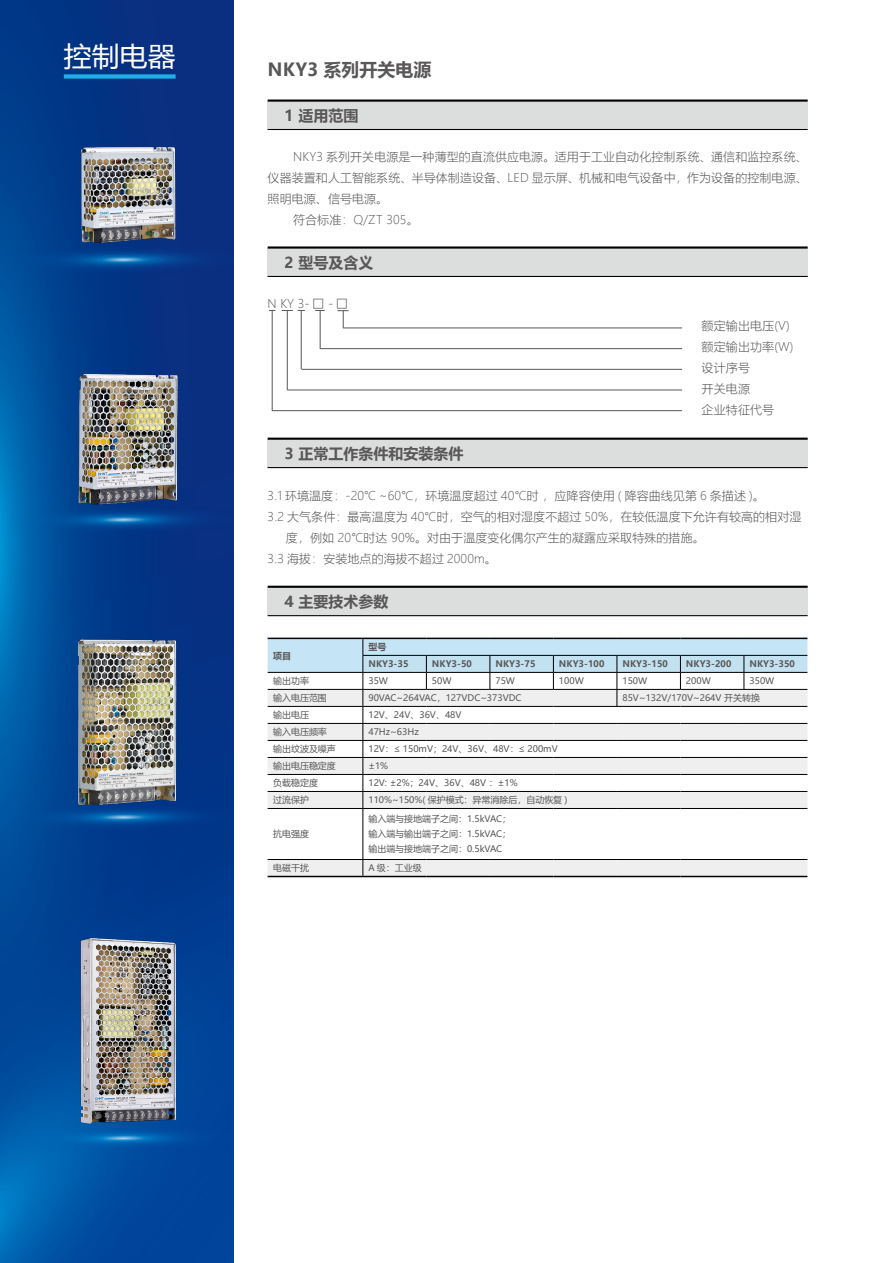
<style>
.page{position:relative;width:893px;height:1263px;background:#fff}
.page>*{position:absolute;margin:0;border:0;box-sizing:border-box;transform-origin:0 0}
.t1{font:27px "Microsoft Ya Hei";color:#fff}
.t2{font:700 18px "Microsoft Ya Hei";color:#595757}
.t3{font:700 15px "Microsoft Ya Hei";color:#595757}
.t4{font:300 12px/20.9px "Microsoft Ya Hei";letter-spacing:.01em;color:#595757;text-align:justify}
.t5{font:9px "Microsoft Ya Hei";color:#595757}
.t6{font:700 9px "Microsoft Ya Hei";color:#595757}
.s1{font-family:"Sim Hei";font-weight:400}
</style>
<div class="page">
<img style="left:0;top:0;width:234px;height:1263px">
<div style="left:64px;top:74px;width:112px;height:5px;background:#20aee6"></div>
<img style="left:11px;top:244px;width:223px;height:31px">
<div style="left:268px;top:101px;width:540px;height:28px;background:#dcdddd"></div>
<hr style="left:268px;top:100px;width:540px;height:2px;background:#000">
<hr style="left:268px;top:129px;width:540px;height:1px;background:#000">
<div style="left:268px;top:439px;width:540px;height:29px;background:#dcdddd"></div>
<hr style="left:268px;top:438px;width:540px;height:2px;background:#000">
<hr style="left:268px;top:467px;width:540px;height:1px;background:#000">
<div style="left:268px;top:587px;width:540px;height:29px;background:#dcdddd"></div>
<hr style="left:268px;top:586px;width:540px;height:2px;background:#000">
<hr style="left:268px;top:615px;width:540px;height:1px;background:#000">
<div style="left:268px;top:248px;width:540px;height:28px;background:#dcdddd"></div>
<hr style="left:268px;top:246px;width:540px;height:3px;background:#000">
<hr style="left:268px;top:276px;width:540px;height:1px;background:#000">
<svg style="left:282px;top:310px;width:23px;height:1px"></svg>
<hr style="left:343px;top:328px;width:339px;height:1px;background:#595757">
<hr style="left:320px;top:348px;width:362px;height:1px;background:#595757">
<hr style="left:301px;top:369px;width:381px;height:1px;background:#595757">
<hr style="left:287px;top:390px;width:395px;height:1px;background:#595757">
<hr style="left:272px;top:410px;width:410px;height:1px;background:#595757">
<hr style="left:272px;top:310px;width:1px;height:101px;background:#595757">
<hr style="left:287px;top:310px;width:1px;height:80px;background:#595757">
<hr style="left:301px;top:310px;width:1px;height:59px;background:#595757">
<hr style="left:320px;top:310px;width:1px;height:39px;background:#595757">
<svg style="left:337px;top:310px;width:12px;height:18px"></svg>
<svg style="left:268px;top:809px;width:539px;height:67px"></svg>
<hr style="left:268px;top:876px;width:95px;height:1px;background:#000">
<hr style="left:268px;top:808px;width:95px;height:1px;background:#000">
<hr style="left:268px;top:859px;width:95px;height:1px;background:#000">
<hr style="left:363px;top:808px;width:63px;height:1px;background:#000">
<hr style="left:363px;top:809px;width:1px;height:50px;background:#000">
<hr style="left:426px;top:808px;width:64px;height:1px;background:#000">
<hr style="left:490px;top:808px;width:63px;height:1px;background:#000">
<hr style="left:553px;top:808px;width:64px;height:1px;background:#000">
<hr style="left:617px;top:808px;width:63px;height:1px;background:#000">
<hr style="left:680px;top:808px;width:64px;height:1px;background:#000">
<hr style="left:744px;top:808px;width:63px;height:1px;background:#000">
<hr style="left:363px;top:859px;width:63px;height:1px;background:#000">
<svg style="left:363px;top:860px;width:1px;height:16px"></svg>
<hr style="left:426px;top:859px;width:64px;height:1px;background:#000">
<hr style="left:490px;top:859px;width:63px;height:1px;background:#000">
<hr style="left:553px;top:859px;width:64px;height:1px;background:#000">
<hr style="left:617px;top:859px;width:63px;height:1px;background:#000">
<hr style="left:680px;top:859px;width:64px;height:1px;background:#000">
<hr style="left:744px;top:859px;width:63px;height:1px;background:#000">
<hr style="left:363px;top:876px;width:63px;height:1px;background:#000">
<hr style="left:426px;top:876px;width:64px;height:1px;background:#000">
<hr style="left:490px;top:876px;width:63px;height:1px;background:#000">
<hr style="left:553px;top:876px;width:64px;height:1px;background:#000">
<hr style="left:617px;top:876px;width:63px;height:1px;background:#000">
<hr style="left:680px;top:876px;width:64px;height:1px;background:#000">
<hr style="left:744px;top:876px;width:63px;height:1px;background:#000">
<svg style="left:268px;top:638px;width:539px;height:170px"></svg>
<hr style="left:363px;top:655px;width:63px;height:1px;background:#000">
<hr style="left:426px;top:655px;width:64px;height:1px;background:#000">
<hr style="left:490px;top:655px;width:63px;height:1px;background:#000">
<hr style="left:553px;top:655px;width:64px;height:1px;background:#000">
<hr style="left:617px;top:655px;width:63px;height:1px;background:#000">
<hr style="left:680px;top:655px;width:64px;height:1px;background:#000">
<hr style="left:744px;top:655px;width:63px;height:1px;background:#000">
<img style="left:64px;top:360px;width:127px;height:144px">
<img style="left:64px;top:625px;width:127px;height:176px">
<img style="left:64px;top:923px;width:127px;height:199px">
<img style="left:64px;top:131px;width:127px;height:128px">
<img style="left:11px;top:504px;width:223px;height:31px">
<img style="left:11px;top:801px;width:223px;height:32px">
<img style="left:11px;top:1122px;width:223px;height:32px">
<h1 class="t1" style="left:64px;top:38px;width:113px">控制电器</h1>
<p class="t2" style="left:268px;top:57px;width:165px">NKY3 系列开关电源</p>
<p class="t3" style="left:285px;top:105px;width:75px">1 适用范围</p>
<p class="t4" style="left:268px;top:146px;width:542px;text-indent:26px">NKY3 系列开关电源是一种薄型的直流供应电源。适用于工业自动化控制系统、通信和监控系统、仪器装置和人工智能系统、半导体制造设备、LED 显示屏、机械和电气设备中，作为设备的控制电源、照明电源、信号电源。</p>
<p class="t4" style="left:293px;top:209px;width:127px">符合标准：Q/ZT 305。</p>
<p class="t3" style="left:285px;top:252px;width:90px">2 型号及含义</p>
<p class="t4" style="left:268px;top:293px;width:82px">N KY 3- <span class="s1">□</span> - <span class="s1">□</span></p>
<p class="t3" style="left:285px;top:443px;width:180px">3 正常工作条件和安装条件</p>
<p class="t4" style="left:702px;top:315px;width:90px">额定输出电压(V)</p>
<p class="t4" style="left:702px;top:336px;width:93px">额定输出功率(W)</p>
<p class="t4" style="left:702px;top:357px;width:50px">设计序号</p>
<p class="t4" style="left:702px;top:378px;width:50px">开关电源</p>
<p class="t4" style="left:702px;top:399px;width:74px">企业特征代号</p>
<p class="t4" style="left:268px;top:485px;width:499px">3.1 环境温度：-20℃ ~60℃，环境温度超过 40℃时 ，应降容使用 ( 降容曲线见第 6 条描述 )。</p>
<p class="t4" style="left:268px;top:506px;width:535px">3.2 大气条件：最高温度为 40℃时，空气的相对湿度不超过 50%，在较低温度下允许有较高的相对湿</p>
<p class="t4" style="left:286px;top:527px;width:420px">度，例如 20℃时达 90%。对由于温度变化偶尔产生的凝露应采取特殊的措施。</p>
<p class="t4" style="left:268px;top:547px;width:231px">3.3 海拔：安装地点的海拔不超过 2000m。</p>
<p class="t3" style="left:285px;top:591px;width:105px">4 主要技术参数</p>
<p class="t6" style="left:273px;top:649px;width:19px">项目</p>
<p class="t6" style="left:368px;top:641px;width:19px">型号</p>
<p class="t6" style="left:368px;top:658px;width:42px">NKY3-35</p>
<p class="t6" style="left:432px;top:658px;width:42px">NKY3-50</p>
<p class="t6" style="left:495px;top:658px;width:42px">NKY3-75</p>
<p class="t6" style="left:559px;top:658px;width:47px">NKY3-100</p>
<p class="t6" style="left:622px;top:658px;width:47px">NKY3-150</p>
<p class="t6" style="left:686px;top:658px;width:47px">NKY3-200</p>
<p class="t6" style="left:749px;top:658px;width:47px">NKY3-350</p>
<p class="t5" style="left:273px;top:675px;width:37px">输出功率</p>
<p class="t5" style="left:368px;top:675px;width:21px">35W</p>
<p class="t5" style="left:432px;top:675px;width:21px">50W</p>
<p class="t5" style="left:495px;top:675px;width:21px">75W</p>
<p class="t5" style="left:559px;top:675px;width:26px">100W</p>
<p class="t5" style="left:622px;top:675px;width:26px">150W</p>
<p class="t5" style="left:686px;top:675px;width:26px">200W</p>
<p class="t5" style="left:749px;top:675px;width:26px">350W</p>
<p class="t5" style="left:273px;top:692px;width:55px">输入电压范围</p>
<p class="t5" style="left:368px;top:692px;width:155px">90VAC~264VAC，127VDC~373VDC</p>
<p class="t5" style="left:622px;top:692px;width:139px">85V~132V/170V~264V 开关转换</p>
<p class="t5" style="left:273px;top:709px;width:37px">输出电压</p>
<p class="t5" style="left:368px;top:709px;width:95px">12V、24V、36V、48V</p>
<p class="t5" style="left:273px;top:726px;width:55px">输入电压频率</p>
<p class="t5" style="left:368px;top:726px;width:52px">47Hz~63Hz</p>
<p class="t5" style="left:273px;top:743px;width:64px">输出纹波及噪声</p>
<p class="t5" style="left:368px;top:743px;width:191px">12V：≤ 150mV；24V、36V、48V：≤ 200mV</p>
<p class="t5" style="left:273px;top:760px;width:64px">输出电压稳定度</p>
<p class="t5" style="left:368px;top:760px;width:21px">±1%</p>
<p class="t5" style="left:273px;top:777px;width:46px">负载稳定度</p>
<p class="t5" style="left:368px;top:777px;width:151px">12V: ±2%；24V、36V、48V ：±1%</p>
<p class="t5" style="left:273px;top:794px;width:37px">过流保护</p>
<p class="t5" style="left:368px;top:794px;width:201px">110%~150%( 保护模式：异常消除后，自动恢复 )</p>
<p class="t5" style="left:273px;top:828px;width:37px">抗电强度</p>
<p class="t5" style="left:368px;top:813px;width:144px">输入端与接地端子之间：1.5kVAC；</p>
<p class="t5" style="left:368px;top:828px;width:144px">输入端与输出端子之间：1.5kVAC；</p>
<p class="t5" style="left:368px;top:843px;width:135px">输出端与接地端子之间：0.5kVAC</p>
<p class="t5" style="left:273px;top:862px;width:37px">电磁干扰</p>
<p class="t5" style="left:368px;top:862px;width:55px">A 级：工业级</p>
</div>
